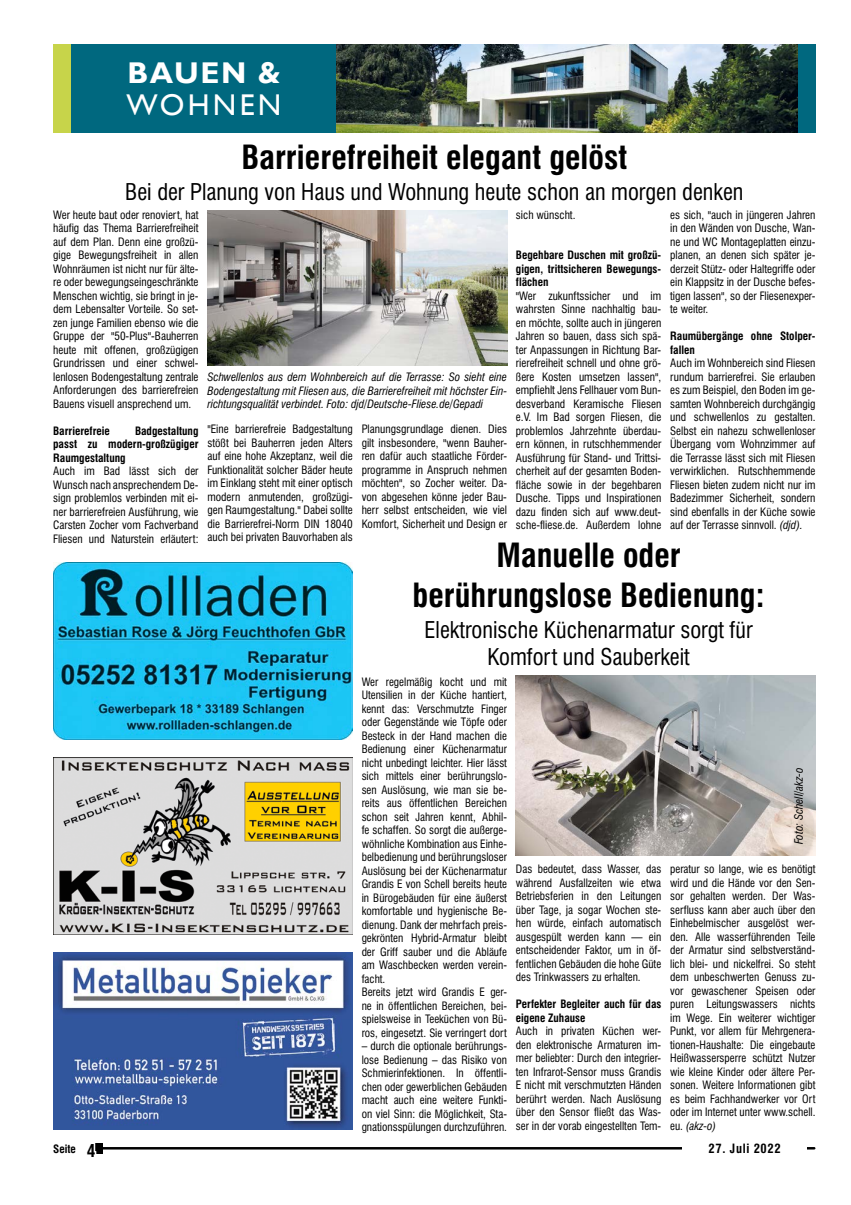
<style>
.page{position:relative;width:851px;height:1205px;background:#fff}
.page>*{position:absolute;margin:0;border:0;box-sizing:border-box;transform-origin:0 0}
.t1{font:700 condensed 32.5px/39.5px "Swiss 721 BT";color:#000;text-align:center}
.t2{font:700 30px "Gill Sans";letter-spacing:.05em;color:#fff}
.t3{font:30px "Gill Sans";letter-spacing:.11em;color:#fff}
.t4{font:condensed 22.5px/27.5px "Swiss 721 BT";color:#000;text-align:center}
.t5{font:700 condensed 12.5px "Swiss 721 BT";letter-spacing:.05em;color:#000}
.t6{font:condensed 11.25px/13.5px "Swiss 721 BT";color:#000;text-align:justify}
.t7{font:700 condensed 11.25px/13.5px "Swiss 721 BT";color:#000}
.t8{font:italic condensed 11.25px/13.5px "Swiss 721 BT";color:#000;text-align:justify}
.s1{font-style:italic}
.s2{font-size:17.5px;color:#fff}
</style>
<div class="page">
<hr style="left:97px;top:1147px;width:717px;height:2px;background:#000">
<div style="left:92px;top:1143px;width:10px;height:10px;background:#000"></div>
<div style="left:682px;top:1136px;width:124px;height:24px;background:#fff"></div>
<img style="left:53px;top:562px;width:300px;height:177px">
<div style="left:53px;top:44px;width:762px;height:89px;background:#00687f"></div>
<div style="left:53px;top:44px;width:18px;height:89px;background:#c7d44a"></div>
<img style="left:337px;top:44px;width:460px;height:89px">
<img style="left:53px;top:757px;width:300px;height:177px">
<img style="left:53px;top:952px;width:300px;height:177px">
<img style="left:515px;top:675px;width:300px;height:181px">
<img style="left:207px;top:210px;width:300px;height:156px">
<h2 class="t2" style="left:127px;top:55px;width:154px">BAUEN &amp;</h2>
<h2 class="t3" style="left:126px;top:88px;width:156px">WOHNEN</h2>
<h1 class="t1" style="left:241px;top:137px;width:387px">Barrierefreiheit elegant gelöst</h1>
<h3 class="t4" style="left:125px;top:178px;width:619px">Bei der Planung von Haus und Wohnung heute schon an morgen denken</h3>
<p class="t6" style="left:53px;top:208px;width:147px">Wer heute baut oder renoviert, hat häufig das Thema Barrierefreiheit auf dem Plan. Denn eine großzü&shy;gige Bewegungsfreiheit in allen Wohnräumen ist nicht nur für älte&shy;re oder bewegungseingeschränkte Menschen wichtig, sie bringt in je&shy;dem Lebensalter Vorteile. So set&shy;zen junge Familien ebenso wie die Gruppe der "50-Plus"-Bauherren heute mit offenen, großzügigen Grundrissen und einer schwel&shy;lenlosen Bodengestaltung zentrale Anforderungen des barrierefreien Bauens visuell ansprechend um.</p>
<p class="t7" style="left:53px;top:424px;width:58px">Barrierefreie</p>
<p class="t6" style="left:516px;top:208px;width:61px">sich wünscht.</p>
<p class="t7" style="left:516px;top:248px;width:147px;text-align:justify">Begehbare Duschen mit großzü&shy;gigen, trittsicheren Bewegungs&shy;flächen</p>
<p class="t6" style="left:516px;top:289px;width:147px">"Wer zukunftssicher und im wahrsten Sinne nachhaltig bau&shy;en möchte, sollte auch in jüngeren Jahren so bauen, dass sich spä&shy;ter Anpassungen in Richtung Bar&shy;rierefreiheit schnell und ohne grö&shy;ßere Kosten umsetzen lassen", empfiehlt Jens Fellhauer vom Bun&shy;desverband Keramische Fliesen e.V. Im Bad sorgen Fliesen, die problemlos Jahrzehnte überdau&shy;ern können, in rutschhemmender Ausführung für Stand- und Trittsi&shy;cherheit auf der gesamten Boden&shy;fläche sowie in der begehbaren Dusche. Tipps und Inspirationen dazu finden sich auf www.deut&shy;sche-fliese.de. Außerdem lohne</p>
<p class="t6" style="left:670px;top:208px;width:147px">es sich, "auch in jüngeren Jahren in den Wänden von Dusche, Wan&shy;ne und WC Montageplatten einzu&shy;planen, an denen sich später je&shy;derzeit Stütz- oder Haltegriffe oder ein Klappsitz in der Dusche befes&shy;tigen lassen", so der Fliesenexper&shy;te weiter.</p>
<p class="t7" style="left:670px;top:329px;width:147px">Raumübergänge ohne Stolper&shy;fallen</p>
<p class="t6" style="left:670px;top:356px;width:147px">Auch im Wohnbereich sind Fliesen rundum barrierefrei. Sie erlauben es zum Beispiel, den Boden im ge&shy;samten Wohnbereich durchgängig und schwellenlos zu gestalten.<br>Selbst ein nahezu schwellenloser Übergang vom Wohnzimmer auf die Terrasse lässt sich mit Fliesen verwirklichen. Rutschhemmende Fliesen bieten zudem nicht nur im Badezimmer Sicherheit, sondern sind ebenfalls in der Küche sowie auf der Terrasse sinnvoll. <span class="s1">(djd).</span></p>
<p class="t8" style="left:207px;top:370px;width:301px">Schwellenlos aus dem Wohnbereich auf die Terrasse: So sieht eine Bodengestaltung mit Fliesen aus, die Barrierefreiheit mit höchster Ein&shy;richtungsqualität verbindet. Foto: djd/Deutsche-Fliese.de/Gepadi</p>
<p class="t6" style="left:207px;top:422px;width:147px">"Eine barrierefreie Badgestaltung stößt bei Bauherren jeden Alters auf eine hohe Akzeptanz, weil die Funktionalität solcher Bäder heute im Einklang steht mit einer optisch modern anmutenden, großzügi&shy;gen Raumgestaltung." Dabei sollte die Barrierefrei-Norm DIN 18040 auch bei privaten Bauvorhaben als</p>
<p class="t6" style="left:361px;top:422px;width:147px">Planungsgrundlage dienen. Dies gilt insbesondere, "wenn Bauher&shy;ren dafür auch staatliche Förder&shy;programme in Anspruch nehmen möchten", so Zocher weiter. Da&shy;von abgesehen könne jeder Bau&shy;herr selbst entscheiden, wie viel Komfort, Sicherheit und Design er</p>
<p class="t7" style="left:53px;top:424px;width:147px;text-align:justify;text-indent:82px">Badgestaltung passt zu modern-großzügiger Raumgestaltung</p>
<p class="t6" style="left:53px;top:464px;width:147px">Auch im Bad lässt sich der Wunsch nach ansprechendem De&shy;sign problemlos verbinden mit ei&shy;ner barrierefreien Ausführung, wie Carsten Zocher vom Fachverband Fliesen und Naturstein erläutert:</p>
<h1 class="t1" style="left:412px;top:536px;width:353px">Manuelle oder berührungslose Bedienung:</h1>
<h3 class="t4" style="left:424px;top:616px;width:329px">Elektronische Küchenarmatur sorgt für<br>Komfort und Sauberkeit</h3>
<p class="t6" style="left:361px;top:675px;width:147px;text-align:left">Wer regelmäßig kocht und mit<br>Utensilien in der Küche hantiert, kennt das: Verschmutzte Finger oder Gegenstände wie Töpfe oder<br>Besteck in der Hand machen die<br>Bedienung einer Küchenarmatur nicht unbedingt leichter. Hier lässt sich mittels einer berührungslo&shy;sen Auslösung, wie man sie be&shy;reits aus öffentlichen Bereichen schon seit Jahren kennt, Abhil&shy;fe schaffen. So sorgt die außerge&shy;wöhnliche Kombination aus Einhe&shy;belbedienung und berührungsloser<br>Auslösung bei der Küchenarmatur<br>Grandis E von Schell bereits heute in Bürogebäuden für eine äußerst komfortable und hygienische Be&shy;dienung. Dank der mehrfach preis&shy;gekrönten Hybrid-Armatur bleibt der Griff sauber und die Abläufe am Waschbecken werden verein&shy;facht.<br>Bereits jetzt wird Grandis E ger&shy;ne in öffentlichen Bereichen, bei&shy;spielsweise in Teeküchen von Bü&shy;ros, eingesetzt. Sie verringert dort</p>
<p class="t6" style="left:361px;top:1039px;width:147px">– durch die optionale berührungs&shy;lose Bedienung – das Risiko von Schmierinfektionen. In öffentli&shy;chen oder gewerblichen Gebäuden macht auch eine weitere Funkti&shy;on viel Sinn: die Möglichkeit, Sta&shy;gnationsspülungen durchzuführen.</p>
<p class="t8" style="left:791px;top:844px;width:78px;rotate:-90deg">Foto: Schell/akz-o</p>
<p class="t6" style="left:670px;top:862px;width:147px">peratur so lange, wie es benötigt wird und die Hände vor den Sen&shy;sor gehalten werden. Der Was&shy;serfluss kann aber auch über den Einhebelmischer ausgelöst wer&shy;den. Alle wasserführenden Teile der Armatur sind selbstverständ&shy;lich blei- und nickelfrei. So steht dem unbeschwerten Genuss zu&shy;vor gewaschener Speisen oder puren Leitungswassers nichts im Wege. Ein weiterer wichtiger Punkt, vor allem für Mehrgenera&shy;tionen-Haushalte: Die eingebaute Heißwassersperre schützt Nutzer wie kleine Kinder oder ältere Per&shy;sonen. Weitere Informationen gibt es beim Fachhandwerker vor Ort oder im Internet unter www.schell. eu. <span class="s1">(akz-o)</span></p>
<p class="t6" style="left:516px;top:862px;width:147px">Das bedeutet, dass Wasser, das während Ausfallzeiten wie etwa Betriebsferien in den Leitungen über Tage, ja sogar Wochen ste&shy;hen würde, einfach automatisch ausgespült werden kann — ein entscheidender Faktor, um in öf&shy;fentlichen Gebäuden die hohe Güte des Trinkwassers zu erhalten.</p>
<p class="t7" style="left:516px;top:997px;width:147px">Perfekter Begleiter auch für das eigene Zuhause</p>
<p class="t6" style="left:516px;top:1024px;width:147px">Auch in privaten Küchen wer&shy;den elektronische Armaturen im&shy;mer beliebter: Durch den integrier&shy;ten Infrarot-Sensor muss Grandis E nicht mit verschmutzten Händen berührt werden. Nach Auslösung über den Sensor fließt das Was&shy;ser in der vorab eingestellten Tem-</p>
<p class="t7" style="left:53px;top:1142px;width:44px">Seite <span class="s2">4</span></p>
<p class="t5" style="left:708px;top:1141px;width:73px">27. Juli 2022</p>
</div>
